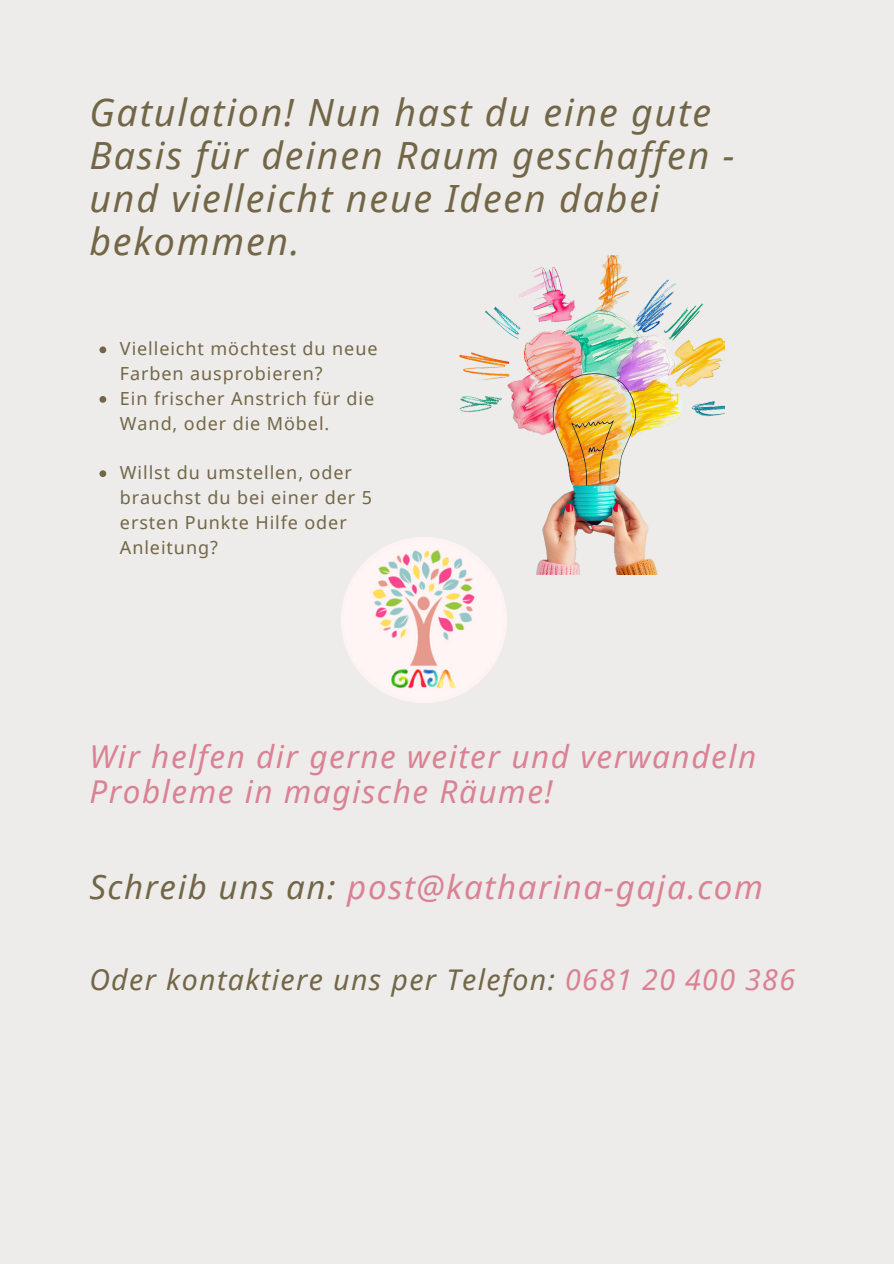
<style>
.page{position:relative;width:894px;height:1264px;background:#fff}
.page>*{position:absolute;margin:0;border:0;box-sizing:border-box;transform-origin:0 0}
.t1{font:italic 37.5px/42.8px "Noto Sans";letter-spacing:.05em;color:#726646}
.t2{font:italic 33px "Noto Sans";letter-spacing:.05em;color:#da8294}
.t3{font:italic 31.5px/34.8px "Noto Sans";letter-spacing:.05em;color:#da8294}
.t4{font:italic 28.5px "Noto Sans";letter-spacing:.05em;color:#726646}
.t5{font:18px/24.8px "Noto Sans";letter-spacing:.05em;color:#726646}
.s1{color:#726646}
.s2{color:#da8294}
</style>
<div class="page">
<div style="left:0;top:0;width:893px;height:1263px;background:#edecea"></div>
<img style="left:459px;top:255px;width:265px;height:319px">
<img style="left:341px;top:537px;width:165px;height:165px">
<svg style="left:99px;top:346px;width:7px;height:7px"></svg>
<svg style="left:99px;top:396px;width:7px;height:7px"></svg>
<svg style="left:99px;top:470px;width:7px;height:7px"></svg>
<h1 class="t1" style="left:89px;top:90px;width:646px">Gatulation! Nun hast du eine gute<br>Basis für deinen Raum geschaffen - und vielleicht neue Ideen dabei bekommen.</h1>
<p class="t5" style="left:120px;top:336px;width:259px">Vielleicht möchtest du neue<br>Farben ausprobieren?</p>
<p class="t5" style="left:120px;top:385px;width:256px">Ein frischer Anstrich für die<br>Wand, oder die Möbel.</p>
<h2 class="t5" style="left:120px;top:460px;width:253px">Willst du umstellen, oder brauchst du bei einer der 5 ersten Punkte Hilfe oder<br>Anleitung?</h2>
<p class="t3" style="left:89px;top:738px;width:668px">Wir helfen dir gerne weiter und verwandeln<br>Probleme in magische Räume!</p>
<p class="t2" style="left:89px;top:863px;width:675px"><span class="s1">Schreib uns an:</span> post@katharina-gaja.com</p>
<p class="t4" style="left:89px;top:959px;width:707px">Oder kontaktiere uns per Telefon: <span class="s2">0681 20 400 386</span></p>
</div>
